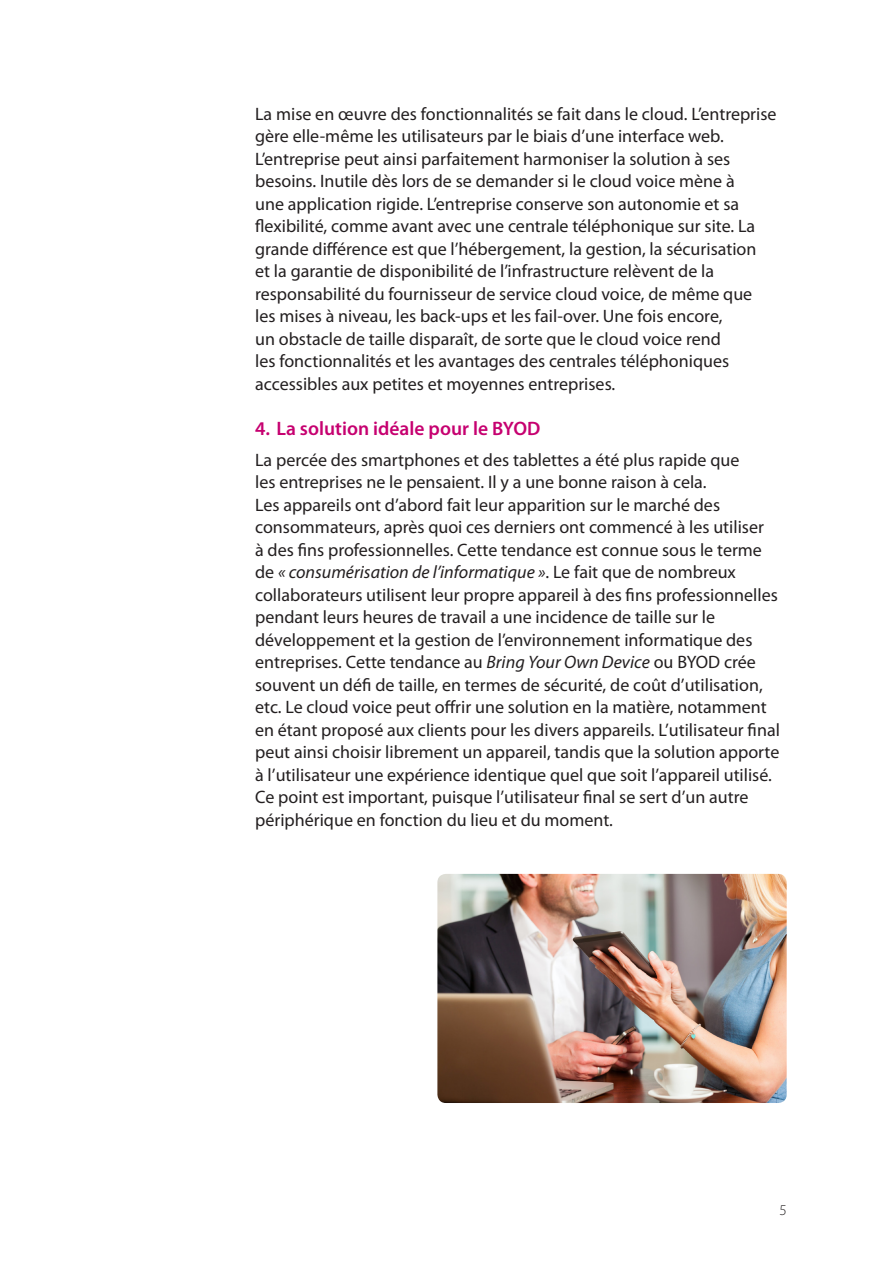
<style>
.page{position:relative;width:893px;height:1263px;background:#fff}
.page>*{position:absolute;margin:0;border:0;box-sizing:border-box;transform-origin:0 0}
.t1{font:600 19.5px "Myriad Pro";color:#c60170}
.t2{font:18px/22.5px "Myriad Pro";color:#231f20}
.t3{font:300 15px "Myriad Pro";color:#231f20}
.s1{font-style:italic}
</style>
<div class="page">
<img style="left:437px;top:874px;width:350px;height:229px">
<p class="t2" style="left:255px;top:102px;width:523px">La mise en œuvre des fonctionnalités se fait dans le cloud. L’entreprise gère elle-même les utilisateurs par le biais d’une interface web.<br>L’entreprise peut ainsi parfaitement harmoniser la solution à ses besoins. Inutile dès lors de se demander si le cloud voice mène à<br>une application rigide. L’entreprise conserve son autonomie et sa flexibilité, comme avant avec une centrale téléphonique sur site. La grande différence est que l’hébergement, la gestion, la sécurisation<br>et la garantie de disponibilité de l’infrastructure relèvent de la responsabilité du fournisseur de service cloud voice, de même que les mises à niveau, les back-ups et les fail-over. Une fois encore,<br>un obstacle de taille disparaît, de sorte que le cloud voice rend<br>les fonctionnalités et les avantages des centrales téléphoniques accessibles aux petites et moyennes entreprises.</p>
<p class="t1" style="left:255px;top:416px;width:287px">4. La solution idéale pour le BYOD</p>
<p class="t2" style="left:255px;top:448px;width:526px">La percée des smartphones et des tablettes a été plus rapide que<br>les entreprises ne le pensaient. Il y a une bonne raison à cela.<br>Les appareils ont d’abord fait leur apparition sur le marché des consommateurs, après quoi ces derniers ont commencé à les utiliser<br>à des fins professionnelles. Cette tendance est connue sous le terme de <span class="s1">« consumérisation de l’informatique »</span>. Le fait que de nombreux collaborateurs utilisent leur propre appareil à des fins professionnelles pendant leurs heures de travail a une incidence de taille sur le développement et la gestion de l’environnement informatique des entreprises. Cette tendance au <span class="s1">Bring Your Own Device</span> ou BYOD crée souvent un défi de taille, en termes de sécurité, de coût d’utilisation, etc. Le cloud voice peut offrir une solution en la matière, notamment en étant proposé aux clients pour les divers appareils. L’utilisateur final peut ainsi choisir librement un appareil, tandis que la solution apporte à l’utilisateur une expérience identique quel que soit l’appareil utilisé.<br>Ce point est important, puisque l’utilisateur final se sert d’un autre périphérique en fonction du lieu et du moment.</p>
<p class="t3" style="left:779px;top:1202px;width:9px">5</p>
</div>
